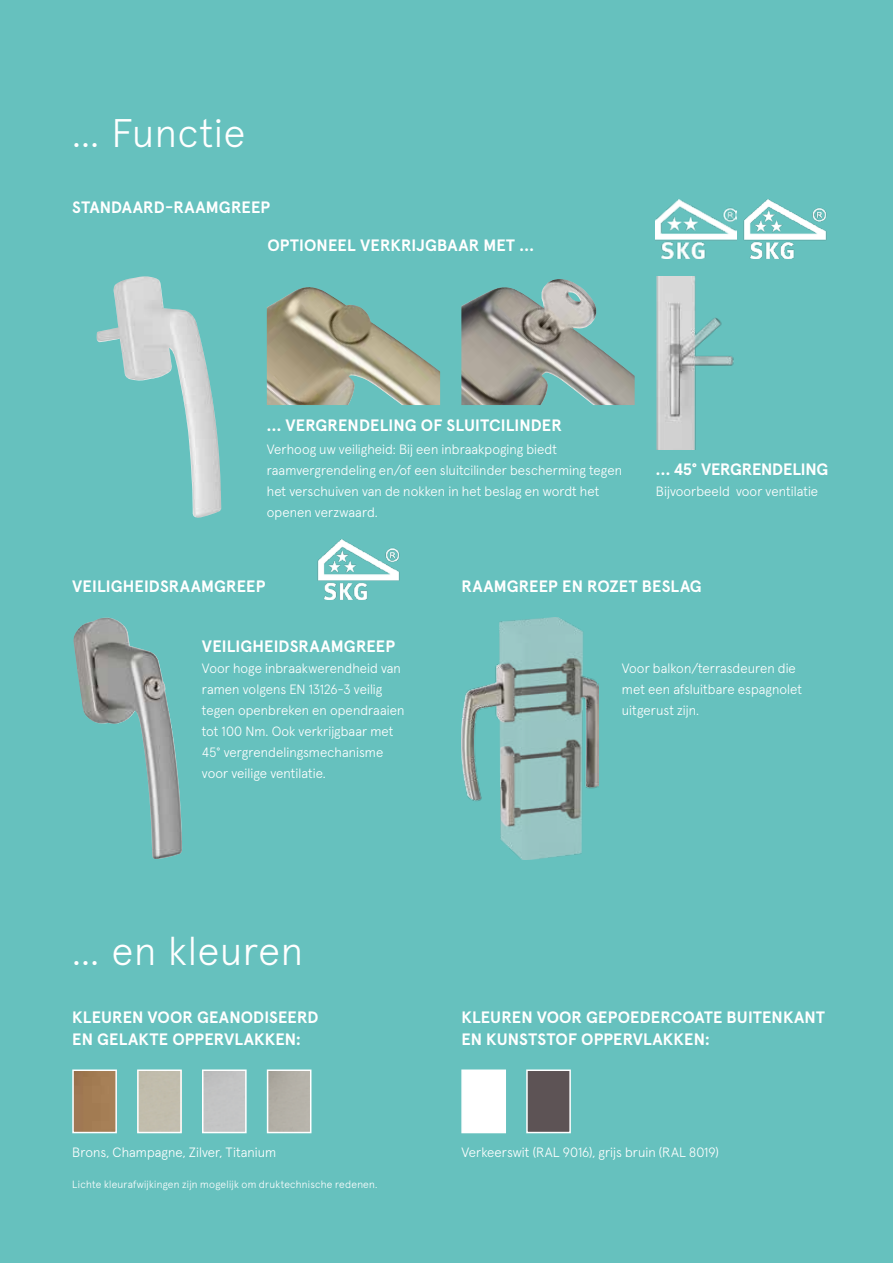
<style>
.page{position:relative;width:893px;height:1263px;background:#66c1be}
.page>*{position:absolute;margin:0;border:0;box-sizing:border-box;transform-origin:0 0}
.t1{font:300 39.9px "Apercu Pro";letter-spacing:.025em;color:#fff}
.t2{font:700 16.5px/22.5px "Apercu Pro";letter-spacing:.005em;color:#fff}
.t3{font:700 16.5px "Apercu Pro";letter-spacing:-.015em;color:#fff}
.t4{font:300 13.5px/21px "Apercu Pro";color:#fff}
.t5{font:300 10.5px "Apercu Pro";letter-spacing:.02em;color:#fff}
</style>
<div class="page">
<img style="left:267px;top:287px;width:173px;height:118px">
<img style="left:461px;top:279px;width:174px;height:126px">
<img style="left:657px;top:276px;width:77px;height:174px">
<img style="left:96px;top:276px;width:125px;height:242px">
<img style="left:73px;top:618px;width:109px;height:241px">
<img style="left:461px;top:618px;width:137px;height:241px">
<div style="left:461px;top:1069px;width:45px;height:64px;background:#fff;border:2px solid #fff"></div>
<div style="left:526px;top:1069px;width:45px;height:64px;background:#5d5355;border:2px solid #fff"></div>
<div style="left:75px;top:1072px;width:39px;height:58px;background:#a27b54"></div>
<div style="left:72px;top:1069px;width:45px;height:64px;border:2px solid #fff"></div>
<div style="left:140px;top:1072px;width:39px;height:58px;background:#c2bdad"></div>
<div style="left:137px;top:1069px;width:45px;height:64px;border:2px solid #fff"></div>
<div style="left:205px;top:1072px;width:39px;height:58px;background:#c4c4c5"></div>
<div style="left:202px;top:1069px;width:45px;height:64px;border:2px solid #fff"></div>
<div style="left:270px;top:1072px;width:38px;height:58px;background:#b4b0a7"></div>
<div style="left:267px;top:1069px;width:44px;height:64px;border:2px solid #fff"></div>
<img style="left:656px;top:199px;width:80px;height:60px">
<img style="left:317px;top:540px;width:83px;height:59px">
<img style="left:743px;top:199px;width:84px;height:60px">
<h1 class="t1" style="left:72px;top:102px;width:174px">… Functie</h1>
<p class="t2" style="left:72px;top:195px;width:200px">STANDAARD-RAAMGREEP</p>
<p class="t2" style="left:267px;top:233px;width:268px">OPTIONEEL VERKRIJGBAAR MET …</p>
<p class="t2" style="left:267px;top:413px;width:297px">… VERGRENDELING OF SLUITCILINDER</p>
<p class="t4" style="left:267px;top:438px;width:357px">Verhoog uw veiligheid: Bij een inbraakpoging biedt raamvergrendeling en/of een sluitcilinder bescherming tegen het verschuiven van de nokken in het beslag en wordt het openen verzwaard.</p>
<p class="t3" style="left:656px;top:457px;width:174px">… 45° VERGRENDELING</p>
<p class="t4" style="left:656px;top:480px;width:164px">Bijvoorbeeld voor ventilatie</p>
<p class="t2" style="left:72px;top:574px;width:195px">VEILIGHEIDSRAAMGREEP</p>
<p class="t2" style="left:202px;top:634px;width:195px">VEILIGHEIDSRAAMGREEP</p>
<p class="t4" style="left:202px;top:657px;width:204px">Voor hoge inbraakwerendheid van ramen volgens EN 13126-3 veilig tegen openbreken en opendraaien tot 100 Nm. Ook verkrijgbaar met<br>45° vergrendelingsmechanisme voor veilige ventilatie.</p>
<p class="t2" style="left:461px;top:574px;width:242px">RAAMGREEP EN ROZET BESLAG</p>
<p class="t4" style="left:622px;top:657px;width:182px">Voor balkon/terrasdeuren die met een afsluitbare espagnolet uitgerust zijn.</p>
<h1 class="t1" style="left:72px;top:920px;width:232px">… en kleuren</h1>
<p class="t2" style="left:72px;top:1005px;width:248px">KLEUREN VOOR GEANODISEERD<br>EN GELAKTE OPPERVLAKKEN:</p>
<p class="t4" style="left:72px;top:1140px;width:205px">Brons, Champagne, Zilver, Titanium</p>
<p class="t5" style="left:72px;top:1177px;width:307px">Lichte kleurafwijkingen zijn mogelijk om druktechnische redenen.</p>
<p class="t2" style="left:461px;top:1005px;width:365px">KLEUREN VOOR GEPOEDERCOATE BUITENKANT<br>EN KUNSTSTOF OPPERVLAKKEN:</p>
<p class="t4" style="left:461px;top:1140px;width:259px">Verkeerswit (RAL 9016), grijs bruin (RAL 8019)</p>
</div>
